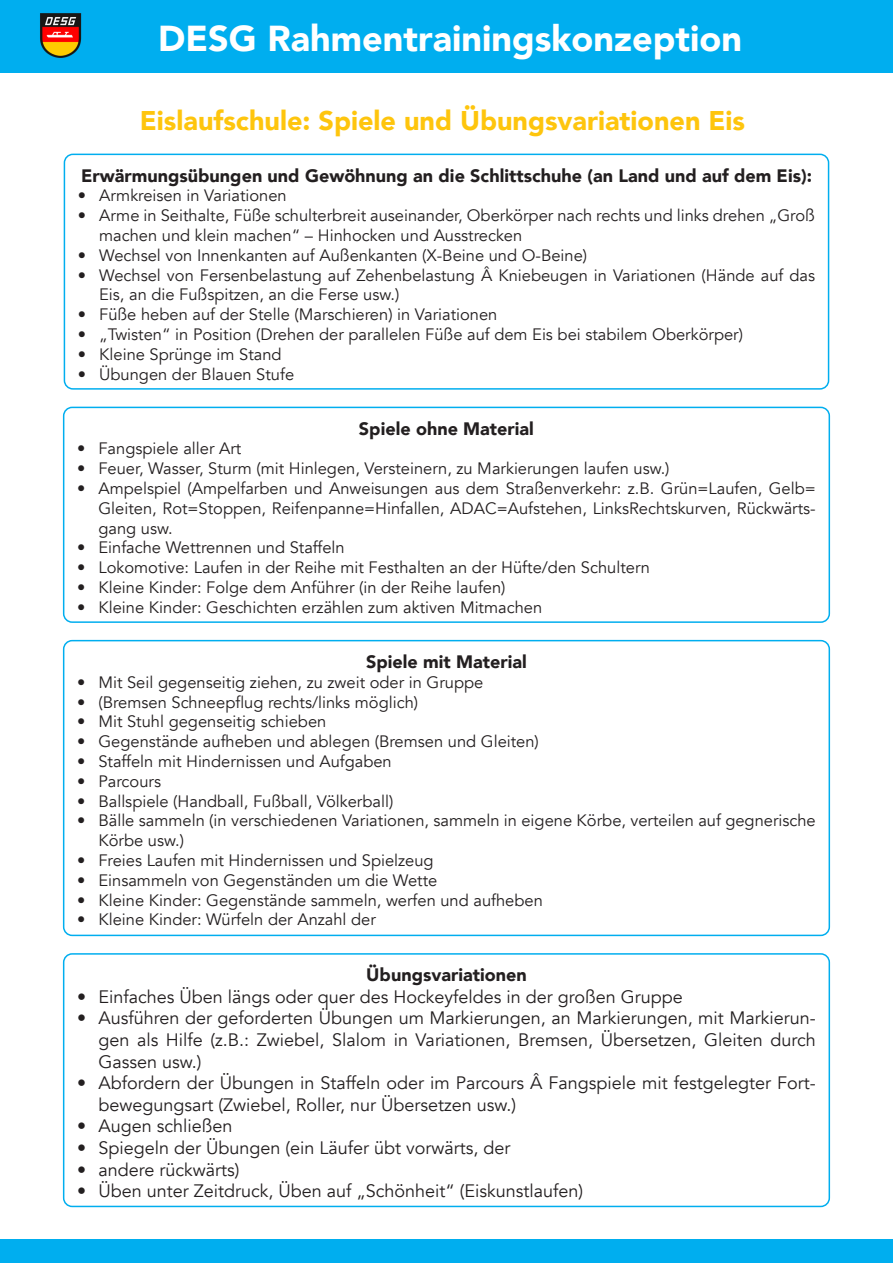
<style>
.page{position:relative;width:893px;height:1263px;background:#fff}
.page>*{position:absolute;margin:0;border:0;box-sizing:border-box;transform-origin:0 0}
.t1{font:900 36px "Avenir";color:#fff}
.t2{font:900 27px "Avenir";color:#fec50d}
.t3{font:18px/21.6px "Avenir";color:#231f20;text-align:justify}
.Textbox_Überschrift{font:900 18px "Avenir";color:#231f20}
.t4{font:16.5px/19.8px "Avenir";color:#231f20}
</style>
<div class="page">
<div style="left:0;top:0;width:893px;height:73px;background:#00aeef"></div>
<div style="left:0;top:1239px;width:893px;height:24px;background:#00aeef"></div>
<img style="left:40px;top:13px;width:42px;height:45px">
<div style="left:64px;top:154px;width:765px;height:236px;border:2px solid #00aeef;border-radius:9px"></div>
<div style="left:63px;top:407px;width:767px;height:216px;border:2px solid #00aeef;border-radius:9px"></div>
<div style="left:63px;top:640px;width:767px;height:296px;border:2px solid #00aeef;border-radius:9px"></div>
<div style="left:63px;top:953px;width:767px;height:254px;border:2px solid #00aeef;border-radius:9px"></div>
<h1 class="t1" style="left:158px;top:8px;width:585px">DESG Rahmentrainingskonzeption</h1>
<p class="t2" style="left:140px;top:97px;width:607px">Eislaufschule: Spiele und Übungsvariationen Eis</p>
<p class="Textbox_Überschrift" style="left:81px;top:160px;width:732px">Erwärmungsübungen und Gewöhnung an die Schlittschuhe (an Land und auf dem Eis):</p>
<p class="t4" style="left:78px;top:186px;width:210px">• Armkreisen in Variationen</p>
<p class="t4" style="left:99px;top:206px;width:717px;text-indent:-21px">• Arme in Seithalte, Füße schulterbreit auseinander, Oberkörper nach rechts und links drehen „Groß machen und klein machen“ – Hinhocken und Ausstrecken</p>
<p class="t4" style="left:78px;top:246px;width:511px">• Wechsel von Innenkanten auf Außenkanten (X-Beine und O-Beine)</p>
<p class="t4" style="left:99px;top:265px;width:717px;text-indent:-21px">• Wechsel von Fersenbelastung auf Zehenbelastung Â Kniebeugen in Variationen (Hände auf das<br>Eis, an die Fußspitzen, an die Ferse usw.)</p>
<p class="t4" style="left:78px;top:305px;width:421px">• Füße heben auf der Stelle (Marschieren) in Variationen</p>
<p class="t4" style="left:78px;top:325px;width:667px">• „Twisten“ in Position (Drehen der parallelen Füße auf dem Eis bei stabilem Oberkörper)</p>
<p class="t4" style="left:78px;top:345px;width:205px">• Kleine Sprünge im Stand</p>
<p class="t4" style="left:78px;top:364px;width:218px">• Übungen der Blauen Stufe</p>
<p class="Textbox_Überschrift" style="left:359px;top:413px;width:176px">Spiele ohne Material</p>
<p class="t4" style="left:77px;top:439px;width:166px">• Fangspiele aller Art</p>
<p class="t4" style="left:77px;top:459px;width:594px">• Feuer, Wasser, Sturm (mit Hinlegen, Versteinern, zu Markierungen laufen usw.)</p>
<p class="t4" style="left:98px;top:479px;width:719px;text-align:justify;text-indent:-21px">• Ampelspiel (Ampelfarben und Anweisungen aus dem Straßenverkehr: z.B. Grün=Laufen, Gelb= Gleiten, Rot=Stoppen, Reifenpanne=Hinfallen, ADAC=Aufstehen, LinksRechtskurven, Rückwärts&shy;gang usw.</p>
<p class="t4" style="left:77px;top:538px;width:269px">• Einfache Wettrennen und Staffeln</p>
<p class="t4" style="left:77px;top:558px;width:574px">• Lokomotive: Laufen in der Reihe mit Festhalten an der Hüfte/den Schultern</p>
<p class="t4" style="left:77px;top:578px;width:430px">• Kleine Kinder: Folge dem Anführer (in der Reihe laufen)</p>
<p class="t4" style="left:77px;top:598px;width:467px">• Kleine Kinder: Geschichten erzählen zum aktiven Mitmachen</p>
<p class="Textbox_Überschrift" style="left:366px;top:646px;width:162px">Spiele mit Material</p>
<p class="t4" style="left:77px;top:672px;width:408px">• Mit Seil gegenseitig ziehen, zu zweit oder in Gruppe</p>
<p class="t4" style="left:77px;top:692px;width:342px">• (Bremsen Schneepflug rechts/links möglich)</p>
<p class="t4" style="left:77px;top:712px;width:251px">• Mit Stuhl gegenseitig schieben</p>
<p class="t4" style="left:77px;top:732px;width:463px">• Gegenstände aufheben und ablegen (Bremsen und Gleiten)</p>
<p class="t4" style="left:77px;top:752px;width:316px">• Staffeln mit Hindernissen und Aufgaben</p>
<p class="t4" style="left:77px;top:771px;width:85px">• Parcours</p>
<p class="t4" style="left:77px;top:791px;width:318px">• Ballspiele (Handball, Fußball, Völkerball)</p>
<p class="t4" style="left:98px;top:811px;width:719px;text-indent:-21px">• Bälle sammeln (in verschiedenen Variationen, sammeln in eigene Körbe, verteilen auf gegnerische<br>Körbe usw.)</p>
<p class="t4" style="left:77px;top:851px;width:358px">• Freies Laufen mit Hindernissen und Spielzeug</p>
<p class="t4" style="left:77px;top:870px;width:362px">• Einsammeln von Gegenständen um die Wette</p>
<p class="t4" style="left:77px;top:890px;width:467px">• Kleine Kinder: Gegenstände sammeln, werfen und aufheben</p>
<p class="t4" style="left:77px;top:910px;width:300px">• Kleine Kinder: Würfeln der Anzahl der</p>
<p class="Textbox_Überschrift" style="left:366px;top:959px;width:162px">Übungsvariationen</p>
<p class="t3" style="left:77px;top:986px;width:607px">• Einfaches Üben längs oder quer des Hockeyfeldes in der großen Gruppe</p>
<p class="t3" style="left:98px;top:1008px;width:719px;text-indent:-21px">• Ausführen der geforderten Übungen um Markierungen, an Markierungen, mit Markierun&shy;gen als Hilfe (z.B.: Zwiebel, Slalom in Variationen, Bremsen, Übersetzen, Gleiten durch Gassen usw.)</p>
<p class="t3" style="left:98px;top:1072px;width:719px;text-indent:-21px">• Abfordern der Übungen in Staffeln oder im Parcours Â Fangspiele mit festgelegter Fort&shy;bewegungsart (Zwiebel, Roller, nur Übersetzen usw.)</p>
<p class="t3" style="left:77px;top:1116px;width:157px">• Augen schließen</p>
<p class="t3" style="left:77px;top:1137px;width:435px">• Spiegeln der Übungen (ein Läufer übt vorwärts, der</p>
<p class="t3" style="left:77px;top:1159px;width:164px">• andere rückwärts)</p>
<p class="t3" style="left:77px;top:1180px;width:508px">• Üben unter Zeitdruck, Üben auf „Schönheit“ (Eiskunstlaufen)</p>
</div>
